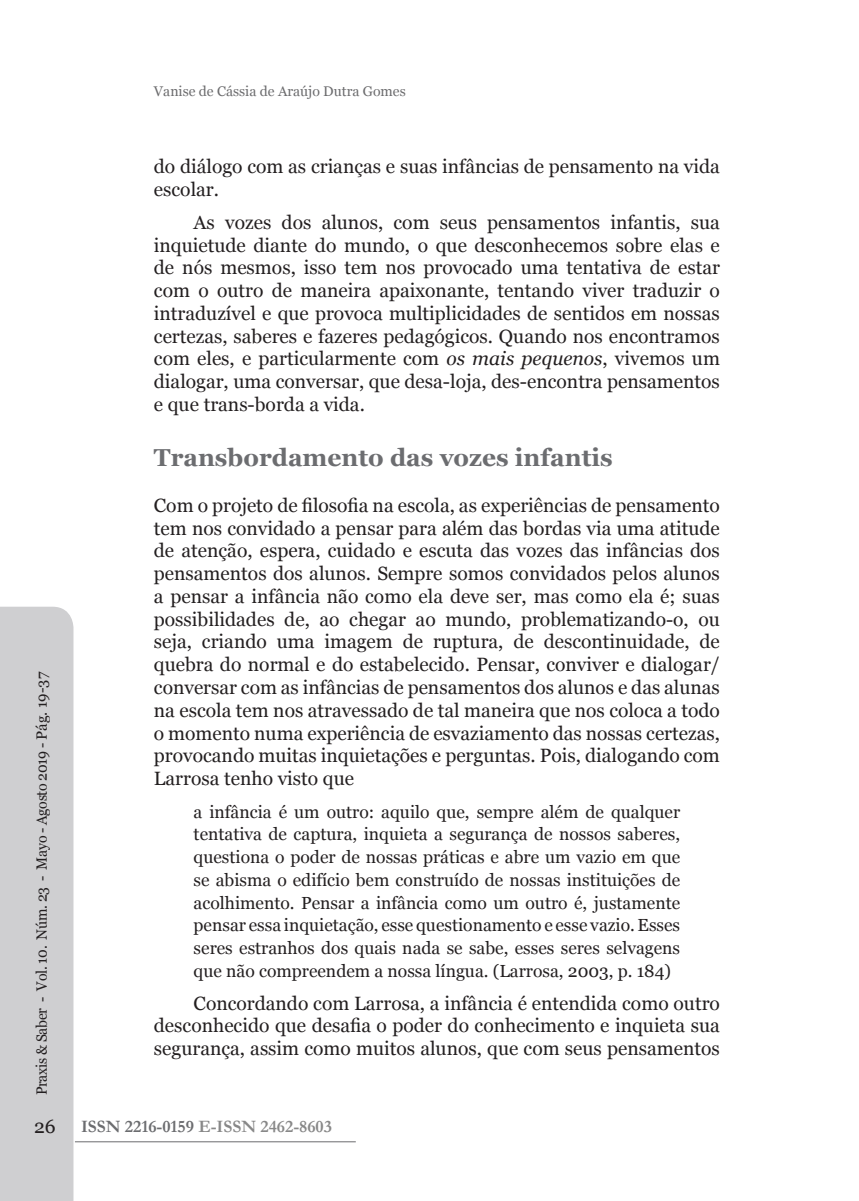
<style>
.page{position:relative;width:859px;height:1201px;background:#fff}
.page>*{position:absolute;margin:0;border:0;box-sizing:border-box;transform-origin:0 0}
.t1{font:700 24.5px "Georgia";color:#6c6d70}
.t2{font:19.25px/22.8px "Georgia";color:#231f20;text-align:justify}
.t3{font:17.5px/22.8px "Georgia";color:#231f20;text-align:justify}
.t4{font:600 17.5px "Garamond";color:#888}
.t5{font:14.88px "Georgia";letter-spacing:-.02em;color:#231f20;scale:.95 1}
.t6{font:14px "Georgia";color:#6c6c6e}
.s1{font-style:italic}
.s2{color:#6c6d70}
</style>
<div class="page">
<div style="left:0;top:606px;width:73px;height:594px;background:#cfcfd1"></div>
<hr style="left:75px;top:1141px;width:280px;height:1px;background:#6c6c6e">
<p class="t5" style="left:33px;top:1095px;width:447px;rotate:-90deg">Praxis &amp; Saber - Vol. 10. Núm. 23 - Mayo - Agosto 2019 - Pág. 19-37</p>
<p class="t6" style="left:154px;top:82px;width:253px">Vanise de Cássia de Araújo Dutra Gomes</p>
<p class="t2" style="left:154px;top:156px;width:567px">do diálogo com as crianças e suas infâncias de pensamento na vida escolar.</p>
<p class="t2" style="left:154px;top:211px;width:567px;text-indent:40px">As vozes dos alunos, com seus pensamentos infantis, sua inquietude diante do mundo, o que desconhecemos sobre elas e de nós mesmos, isso tem nos provocado uma tentativa de estar com o outro de maneira apaixonante, tentando viver traduzir o intraduzível e que provoca multiplicidades de sentidos em nossas certezas, saberes e fazeres pedagógicos. Quando nos encontramos com eles, e particularmente com <span class="s1">os mais pequenos</span>, vivemos um dialogar, uma conversar, que desa-loja, des-encontra pensamentos e que trans-borda a vida.</p>
<p class="t1" style="left:154px;top:442px;width:460px">Transbordamento das vozes infantis</p>
<p class="t2" style="left:154px;top:494px;width:567px">Com o projeto de filosofia na escola, as experiências de pensamento tem nos convidado a pensar para além das bordas via uma atitude de atenção, espera, cuidado e escuta das vozes das infâncias dos pensamentos dos alunos. Sempre somos convidados pelos alunos a pensar a infância não como ela deve ser, mas como ela é; suas possibilidades de, ao chegar ao mundo, problematizando-o, ou seja, criando uma imagem de ruptura, de descontinuidade, de quebra do normal e do estabelecido. Pensar, conviver e dialogar/ conversar com as infâncias de pensamentos dos alunos e das alunas na escola tem nos atravessado de tal maneira que nos coloca a todo o momento numa experiência de esvaziamento das nossas certezas, provocando muitas inquietações e perguntas. Pois, dialogando com Larrosa tenho visto que</p>
<p class="t3" style="left:193px;top:800px;width:488px">a infância é um outro: aquilo que, sempre além de qualquer tentativa de captura, inquieta a segurança de nossos saberes, questiona o poder de nossas práticas e abre um vazio em que se abisma o edifício bem construído de nossas instituições de acolhimento. Pensar a infância como um outro é, justamente pensar essa inquietação, esse questionamento e esse vazio. Esses seres estranhos dos quais nada se sabe, esses seres selvagens que não compreendem a nossa língua. (Larrosa, 2003, p. 184)</p>
<p class="t2" style="left:154px;top:992px;width:567px;text-indent:40px">Concordando com Larrosa, a infância é entendida como outro desconhecido que desafia o poder do conhecimento e inquieta sua segurança, assim como muitos alunos, que com seus pensamentos</p>
<p class="t2" style="left:34px;top:1115px;width:23px">26</p>
<p class="t4" style="left:81px;top:1114px;width:252px"><span class="s2">ISSN 2216-0159</span> E-ISSN 2462-8603</p>
</div>
